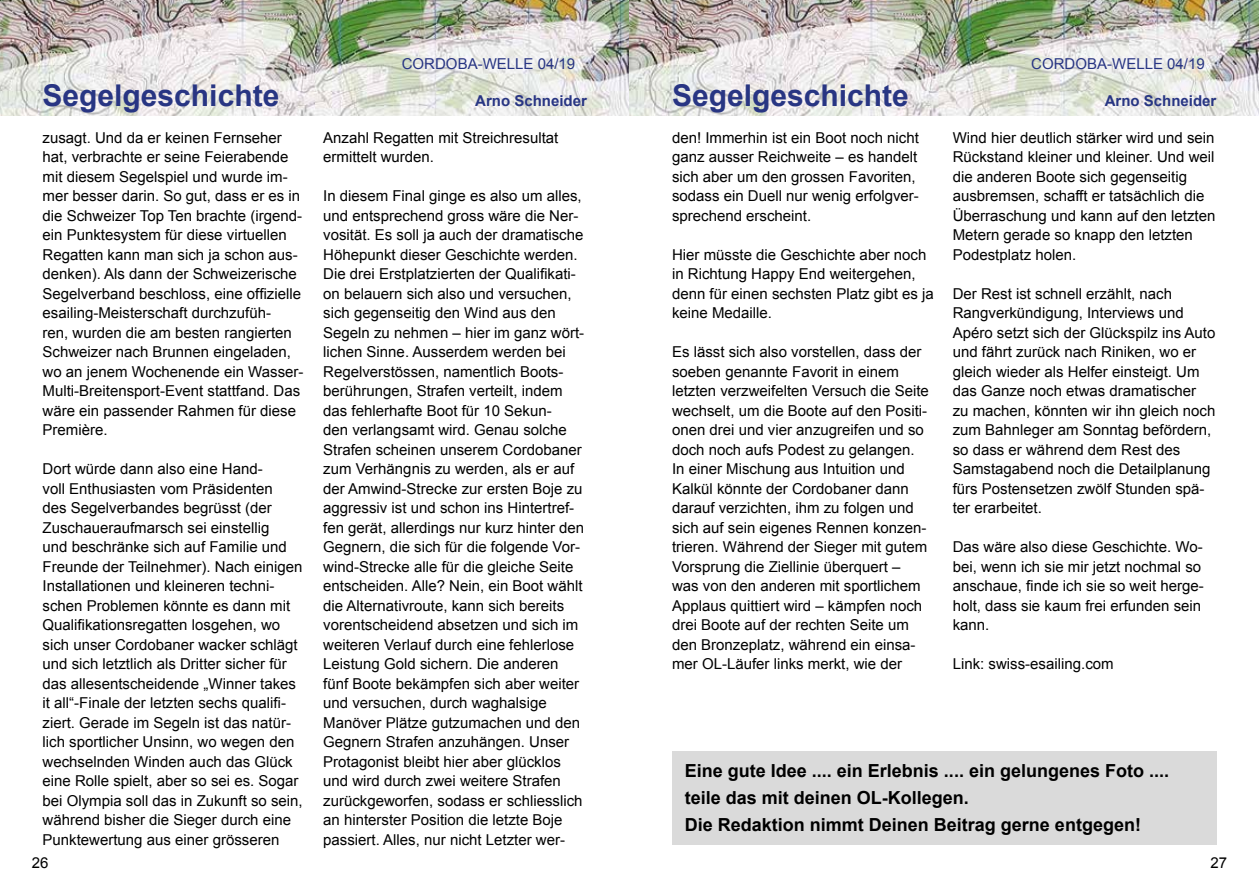
<style>
.page{position:relative;width:1259px;height:893px;background:#fff}
.page>*{position:absolute;margin:0;border:0;box-sizing:border-box;transform-origin:0 0}
.t1{font:700 30px "Arial";color:#283583}
.t2{font:700 18px/27px "Arial";color:#000}
.t3{font:15px/19.5px "Arial";color:#000}
.t4{font:15px "Arial";color:#283583}
.t5{font:700 15px "Arial";color:#283583}
</style>
<div class="page">
<img style="left:0;top:0;width:1259px;height:116px">
<div style="left:672px;top:751px;width:544px;height:93px;background:#dadada"></div>
<p class="t4" style="left:402px;top:54px;width:175px">CORDOBA-WELLE 04/19</p>
<p class="t4" style="left:1031px;top:54px;width:175px">CORDOBA-WELLE 04/19</p>
<h1 class="t1" style="left:43px;top:76px;width:238px">Segelgeschichte</h1>
<p class="t5" style="left:475px;top:91px;width:113px">Arno Schneider</p>
<h1 class="t1" style="left:672px;top:76px;width:238px">Segelgeschichte</h1>
<p class="t5" style="left:1104px;top:91px;width:113px">Arno Schneider</p>
<p class="t3" style="left:43px;top:128px;width:262px">zusagt. Und da er keinen Fernseher hat, verbrachte er seine Feierabende mit diesem Segelspiel und wurde im&shy;mer besser darin. So gut, dass er es in die Schweizer Top Ten brachte (irgend&shy;ein Punktesystem für diese virtuellen Regatten kann man sich ja schon aus&shy;denken). Als dann der Schweizerische Segelverband beschloss, eine offizielle esailing-Meisterschaft durchzufüh-<br>ren, wurden die am besten rangierten Schweizer nach Brunnen eingeladen, wo an jenem Wochenende ein Wasser-Multi-Breitensport-Event stattfand. Das wäre ein passender Rahmen für diese Première.</p>
<p class="t3" style="left:43px;top:459px;width:262px">Dort würde dann also eine Hand-<br>voll Enthusiasten vom Präsidenten<br>des Segelverbandes begrüsst (der Zuschaueraufmarsch sei einstellig<br>und beschränke sich auf Familie und Freunde der Teilnehmer). Nach einigen Installationen und kleineren techni&shy;schen Problemen könnte es dann mit Qualifikationsregatten losgehen, wo sich unser Cordobaner wacker schlägt und sich letztlich als Dritter sicher für das allesentscheidende „Winner takes it all“-Finale der letzten sechs qualifi&shy;ziert. Gerade im Segeln ist das natür&shy;lich sportlicher Unsinn, wo wegen den wechselnden Winden auch das Glück eine Rolle spielt, aber so sei es. Sogar bei Olympia soll das in Zukunft so sein, während bisher die Sieger durch eine Punktewertung aus einer grösseren</p>
<p class="t3" style="left:323px;top:128px;width:237px">Anzahl Regatten mit Streichresultat ermittelt wurden.</p>
<p class="t3" style="left:323px;top:186px;width:262px">In diesem Final ginge es also um alles, und entsprechend gross wäre die Ner&shy;vosität. Es soll ja auch der dramatische Höhepunkt dieser Geschichte werden.<br>Die drei Erstplatzierten der Qualifikati&shy;on belauern sich also und versuchen, sich gegenseitig den Wind aus den Segeln zu nehmen – hier im ganz wört&shy;lichen Sinne. Ausserdem werden bei Regelverstössen, namentlich Boots&shy;berührungen, Strafen verteilt, indem das fehlerhafte Boot für 10 Sekun-<br>den verlangsamt wird. Genau solche Strafen scheinen unserem Cordobaner zum Verhängnis zu werden, als er auf der Amwind-Strecke zur ersten Boje zu aggressiv ist und schon ins Hintertref&shy;fen gerät, allerdings nur kurz hinter den Gegnern, die sich für die folgende Vor&shy;wind-Strecke alle für die gleiche Seite entscheiden. Alle? Nein, ein Boot wählt die Alternativroute, kann sich bereits vorentscheidend absetzen und sich im weiteren Verlauf durch eine fehlerlose Leistung Gold sichern. Die anderen fünf Boote bekämpfen sich aber weiter und versuchen, durch waghalsige Manöver Plätze gutzumachen und den Gegnern Strafen anzuhängen. Unser Protagonist bleibt hier aber glücklos und wird durch zwei weitere Strafen zurückgeworfen, sodass er schliesslich an hinterster Position die letzte Boje passiert. Alles, nur nicht Letzter wer-</p>
<p class="t3" style="left:952px;top:128px;width:264px">Wind hier deutlich stärker wird und sein Rückstand kleiner und kleiner. Und weil die anderen Boote sich gegenseitig ausbremsen, schafft er tatsächlich die Überraschung und kann auf den letzten Metern gerade so knapp den letzten Podestplatz holen.</p>
<p class="t3" style="left:952px;top:284px;width:264px">Der Rest ist schnell erzählt, nach Rangverkündigung, Interviews und Apéro setzt sich der Glückspilz ins Auto und fährt zurück nach Riniken, wo er gleich wieder als Helfer einsteigt. Um das Ganze noch etwas dramatischer zu machen, könnten wir ihn gleich noch zum Bahnleger am Sonntag befördern, so dass er während dem Rest des Samstagabend noch die Detailplanung fürs Postensetzen zwölf Stunden spä&shy;ter erarbeitet.</p>
<p class="t3" style="left:952px;top:537px;width:252px">Das wäre also diese Geschichte. Wo&shy;bei, wenn ich sie mir jetzt nochmal so anschaue, finde ich sie so weit herge&shy;holt, dass sie kaum frei erfunden sein kann.</p>
<p class="t3" style="left:952px;top:654px;width:162px">Link: swiss-esailing.com</p>
<p class="t3" style="left:672px;top:128px;width:248px">den! Immerhin ist ein Boot noch nicht ganz ausser Reichweite – es handelt sich aber um den grossen Favoriten, sodass ein Duell nur wenig erfolgver&shy;sprechend erscheint.</p>
<p class="t3" style="left:672px;top:245px;width:263px">Hier müsste die Geschichte aber noch in Richtung Happy End weitergehen, denn für einen sechsten Platz gibt es ja keine Medaille.</p>
<p class="t3" style="left:672px;top:342px;width:258px">Es lässt sich also vorstellen, dass der soeben genannte Favorit in einem letzten verzweifelten Versuch die Seite wechselt, um die Boote auf den Positi&shy;onen drei und vier anzugreifen und so doch noch aufs Podest zu gelangen.<br>In einer Mischung aus Intuition und Kalkül könnte der Cordobaner dann darauf verzichten, ihm zu folgen und sich auf sein eigenes Rennen konzen&shy;trieren. Während der Sieger mit gutem Vorsprung die Ziellinie überquert – was von den anderen mit sportlichem Applaus quittiert wird – kämpfen noch drei Boote auf der rechten Seite um den Bronzeplatz, während ein einsa&shy;mer OL-Läufer links merkt, wie der</p>
<p class="t2" style="left:685px;top:757px;width:486px">Eine gute Idee .... ein Erlebnis .... ein gelungenes Foto .... teile das mit deinen OL-Kollegen.<br>Die Redaktion nimmt Deinen Beitrag gerne entgegen!</p>
<p class="t3" style="left:32px;top:853px;width:18px">26</p>
<p class="t3" style="left:1210px;top:853px;width:18px">27</p>
</div>
